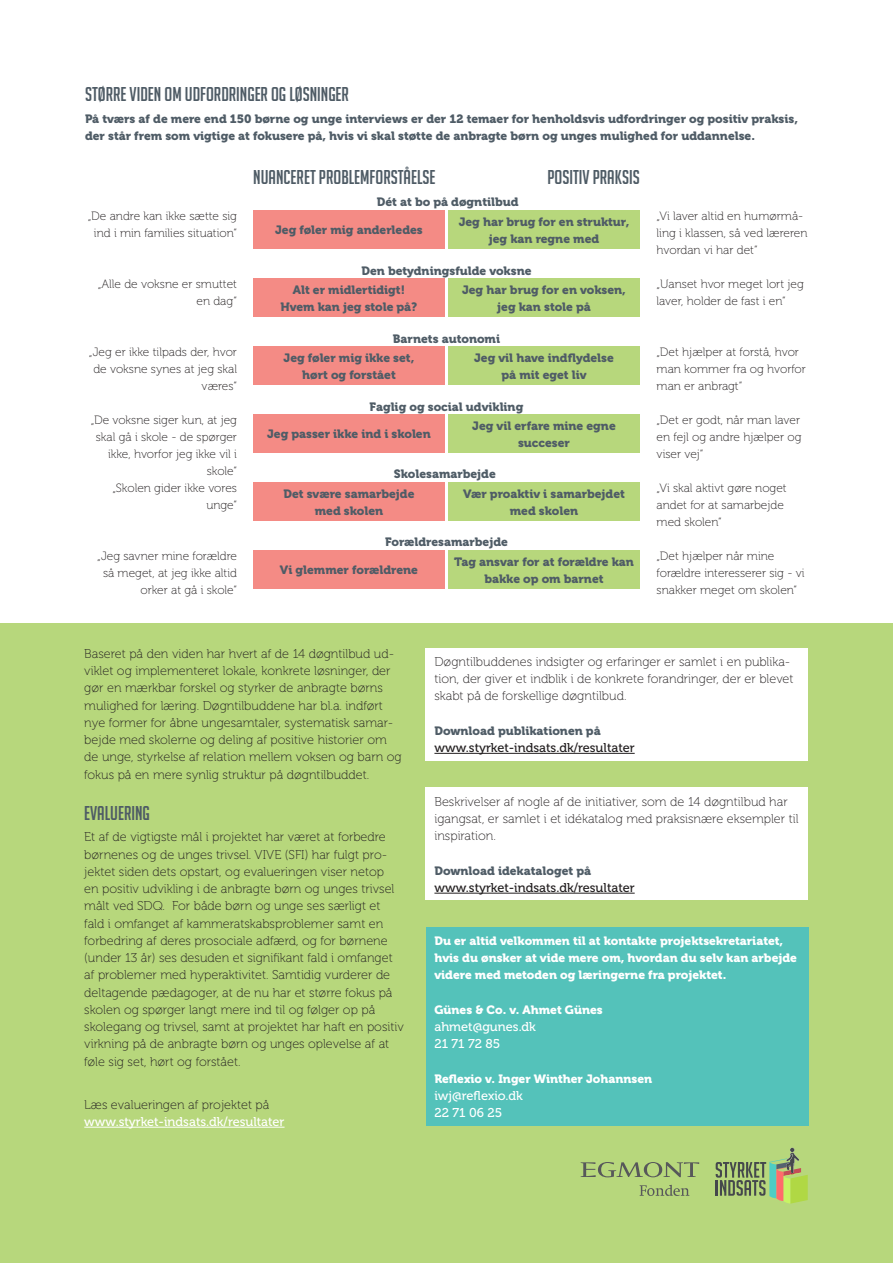
<style>
.page{position:relative;width:893px;height:1263px;background:#fff}
.page>*{position:absolute;margin:0;border:0;box-sizing:border-box;transform-origin:0 0}
.Mellemrubrik{font:19.5px "Big Noodle Titling";color:#4e5b65}
.Br_txt_m_indr{font:12.75px/17.2px "Museo 100";color:#231f20}
.Mellemrubrik-2{font:12.75px/17.2px "Museo 100";color:#231f20}
.Mellemrubrik-3{font:12.75px/17.2px "Museo 500";color:#fff}
.Br_txt_m_indr-2{font:12.75px "Museo 500";color:#fff}
.Manchet{font:12.75px "Museo 500";color:#231f20}
.Br_txt_m_indr-3{font:12.75px "Museo 500";color:#231f20}
.Manchet-2{font:12px/17.2px "Museo 900";color:#4f5c66;text-align:center}
.citat_person{font:12px/17.2px "Museo 100";color:#231f20;text-align:right}
.Manchet-3{font:12px/17.2px "Museo 900";color:#fff}
.s1{font-family:"Museo 100";color:#231f20}
</style>
<div class="page">
<div style="left:0;top:623px;width:893px;height:640px;background:#b7d77c"></div>
<svg style="left:581px;top:1162px;width:118px;height:15px"></svg>
<svg style="left:639px;top:1185px;width:50px;height:11px"></svg>
<svg style="left:715px;top:1148px;width:93px;height:56px"></svg>
<hr style="left:84px;top:1127px;width:201px;height:1px;background:#fff">
<div style="left:426px;top:648px;width:382px;height:112px;background:#fff"></div>
<hr style="left:434px;top:753px;width:201px;height:1px;background:#231f20">
<div style="left:426px;top:787px;width:382px;height:113px;background:#fff"></div>
<hr style="left:434px;top:893px;width:201px;height:1px;background:#231f20">
<div style="left:426px;top:927px;width:383px;height:199px;background:#54c2ba"></div>
<div style="left:448px;top:415px;width:192px;height:38px;background:#b7d77c"></div>
<div style="left:448px;top:347px;width:192px;height:38px;background:#b7d77c"></div>
<div style="left:448px;top:279px;width:192px;height:38px;background:#b7d77c"></div>
<div style="left:448px;top:483px;width:192px;height:38px;background:#b7d77c"></div>
<div style="left:448px;top:551px;width:192px;height:38px;background:#b7d77c"></div>
<div style="left:253px;top:415px;width:192px;height:38px;background:#f48b85"></div>
<div style="left:253px;top:347px;width:192px;height:38px;background:#f48b85"></div>
<div style="left:253px;top:279px;width:192px;height:38px;background:#f48b85"></div>
<div style="left:253px;top:483px;width:192px;height:38px;background:#f48b85"></div>
<div style="left:253px;top:551px;width:192px;height:38px;background:#f48b85"></div>
<div style="left:253px;top:210px;width:192px;height:39px;background:#f48b85"></div>
<div style="left:448px;top:210px;width:192px;height:39px;background:#b7d77c"></div>
<p class="Mellemrubrik" style="left:85px;top:84px;width:265px">STØRRE VIDEN OM UDFORDRINGER OG LØSNINGER</p>
<p class="Manchet-2" style="left:85px;top:110px;width:714px;text-align:left">På tværs af de mere end 150 børne og unge interviews er der 12 temaer for henholdsvis udfordringer og positiv praksis, der står frem som vigtige at fokusere på, hvis vi skal støtte de anbragte børn og unges mulighed for uddannelse.</p>
<p class="citat_person" style="left:88px;top:207px;width:151px;text-align:center">„De andre kan ikke sætte sig ind i min families situation“</p>
<p class="citat_person" style="left:98px;top:275px;width:141px">„Alle de voksne er smuttet en dag“</p>
<p class="citat_person" style="left:89px;top:343px;width:150px">„Jeg er ikke tilpads der, hvor de voksne synes at jeg skal væres“</p>
<p class="citat_person" style="left:91px;top:411px;width:148px">„De voksne siger kun, at jeg skal gå i skole - de spørger ikke, hvorfor jeg ikke vil i skole“</p>
<p class="citat_person" style="left:112px;top:479px;width:126px">„Skolen gider ikke vores unge“</p>
<p class="citat_person" style="left:97px;top:547px;width:141px">„Jeg savner mine forældre så meget, at jeg ikke altid orker at gå i skole“</p>
<p class="Mellemrubrik" style="left:253px;top:167px;width:184px">NUANCERET PROBLEMFORSTÅELSE</p>
<p class="Manchet-2" style="left:377px;top:194px;width:143px">Dét at bo på døgntilbud</p>
<p class="Mellemrubrik" style="left:547px;top:167px;width:94px">POSITIV PRAKSIS</p>
<p class="Manchet-2" style="left:275px;top:221px;width:149px">Jeg føler mig anderledes</p>
<p class="Manchet-2" style="left:459px;top:213px;width:172px">Jeg har brug for en struktur, jeg kan regne med</p>
<p class="Manchet-2" style="left:361px;top:262px;width:172px">Den betydningsfulde voksne</p>
<p class="Manchet-2" style="left:280px;top:281px;width:138px">Alt er midlertidigt!<br>Hvem kan jeg stole på?</p>
<p class="Manchet-2" style="left:462px;top:281px;width:165px">Jeg har brug for en voksen, jeg kan stole på</p>
<p class="Manchet-2" style="left:393px;top:331px;width:109px">Barnets autonomi</p>
<p class="Manchet-2" style="left:284px;top:349px;width:132px">Jeg føler mig ikke set, hørt og forstået</p>
<p class="Manchet-2" style="left:474px;top:349px;width:141px">Jeg vil have indflydelse på mit eget liv</p>
<p class="Manchet-2" style="left:370px;top:398px;width:155px">Faglig og social udvikling</p>
<p class="Manchet-2" style="left:267px;top:425px;width:165px">Jeg passer ikke ind i skolen</p>
<p class="Manchet-2" style="left:472px;top:417px;width:145px">Jeg vil erfare mine egne succeser</p>
<p class="Manchet-2" style="left:394px;top:466px;width:103px">Skolesamarbejde</p>
<p class="Manchet-2" style="left:283px;top:485px;width:133px">Det svære samarbejde med skolen</p>
<p class="Manchet-2" style="left:463px;top:485px;width:163px">Vær proaktiv i samarbejdet med skolen</p>
<p class="Manchet-2" style="left:385px;top:533px;width:124px">Forældresamarbejde</p>
<p class="Manchet-2" style="left:280px;top:562px;width:139px">Vi glemmer forældrene</p>
<p class="Manchet-2" style="left:454px;top:553px;width:182px">Tag ansvar for at forældre kan bakke op om barnet</p>
<p class="citat_person" style="left:657px;top:207px;width:152px;text-align:left">„Vi laver altid en humørmå&shy;ling i klassen, så ved læreren hvordan vi har det“</p>
<p class="citat_person" style="left:657px;top:275px;width:149px;text-align:left">„Uanset hvor meget lort jeg laver, holder de fast i en“</p>
<p class="citat_person" style="left:657px;top:343px;width:151px;text-align:left">„Det hjælper at forstå, hvor man kommer fra og hvorfor man er anbragt“</p>
<p class="citat_person" style="left:657px;top:411px;width:146px;text-align:justify">„Det er godt, når man laver en fejl og andre hjælper og viser vej“</p>
<p class="citat_person" style="left:657px;top:479px;width:132px;text-align:left">„Vi skal aktivt gøre noget andet for at samarbejde med skolen“</p>
<p class="citat_person" style="left:657px;top:547px;width:150px;text-align:left">„Det hjælper når mine forældre interesserer sig - vi snakker meget om skolen“</p>
<p class="Br_txt_m_indr" style="left:84px;top:645px;width:319px">Baseret på den viden har hvert af de 14 døgntilbud ud&shy;viklet og implementeret lokale, konkrete løsninger, der gør en mærkbar forskel og styrker de anbragte børns mulighed for læring. Døgntilbuddene har bl.a. indført nye former for åbne ungesamtaler, systematisk samar&shy;bejde med skolerne og deling af positive historier om de unge, styrkelse af relation mellem voksen og barn og fokus på en mere synlig struktur på døgntilbuddet.</p>
<p class="Mellemrubrik" style="left:84px;top:802px;width:67px">EVALUERING</p>
<p class="Mellemrubrik-2" style="left:84px;top:829px;width:321px">Et af de vigtigste mål i projektet har været at forbedre børnenes og de unges trivsel. VIVE (SFI) har fulgt pro&shy;jektet siden dets opstart, og evalueringen viser netop<br>en positiv udvikling i de anbragte børn og unges trivsel målt ved SDQ. For både børn og unge ses særligt et fald i omfanget af kammeratskabsproblemer samt en forbedring af deres prosociale adfærd, og for børnene (under 13 år) ses desuden et signifikant fald i omfanget af problemer med hyperaktivitet. Samtidig vurderer de deltagende pædagoger, at de nu har et større fokus på skolen og spørger langt mere ind til og følger op på skolegang og trivsel, samt at projektet har haft en positiv virkning på de anbragte børn og unges oplevelse af at føle sig set, hørt og forstået.</p>
<p class="Mellemrubrik-3" style="left:84px;top:1096px;width:202px"><span class="s1">Læs evalueringen af projektet på </span>www.styrket-indsats.dk/resultater</p>
<p class="Br_txt_m_indr" style="left:434px;top:653px;width:361px">Døgntilbuddenes indsigter og erfaringer er samlet i en publika&shy;tion, der giver et indblik i de konkrete forandringer, der er blevet skabt på de forskellige døgntilbud.</p>
<p class="Manchet-2" style="left:434px;top:722px;width:168px">Download publikationen på</p>
<p class="Manchet" style="left:434px;top:741px;width:202px">www.styrket-indsats.dk/resultater</p>
<p class="Br_txt_m_indr" style="left:434px;top:793px;width:366px">Beskrivelser af nogle af de initiativer, som de 14 døgntilbud har igangsat, er samlet i et idékatalog med praksisnære eksempler til inspiration.</p>
<p class="Manchet-2" style="left:434px;top:862px;width:158px">Download idekataloget på</p>
<p class="Br_txt_m_indr-3" style="left:434px;top:880px;width:202px">www.styrket-indsats.dk/resultater</p>
<p class="Manchet-3" style="left:434px;top:932px;width:364px">Du er altid velkommen til at kontakte projektsekretariatet, hvis du ønsker at vide mere om, hvordan du selv kan arbejde videre med metoden og læringerne fra projektet.</p>
<p class="Manchet-3" style="left:434px;top:1001px;width:170px">Günes &amp; Co. v. Ahmet Günes</p>
<p class="Br_txt_m_indr-2" style="left:434px;top:1020px;width:103px">ahmet@gunes.dk</p>
<p class="Br_txt_m_indr-2" style="left:434px;top:1037px;width:67px">21 71 72 85</p>
<p class="Manchet-3" style="left:434px;top:1070px;width:219px">Reflexio v. Inger Winther Johannsen</p>
<p class="Br_txt_m_indr-2" style="left:434px;top:1089px;width:90px">iwj@reflexio.dk</p>
<p class="Br_txt_m_indr-2" style="left:434px;top:1106px;width:69px">22 71 06 25</p>
</div>
